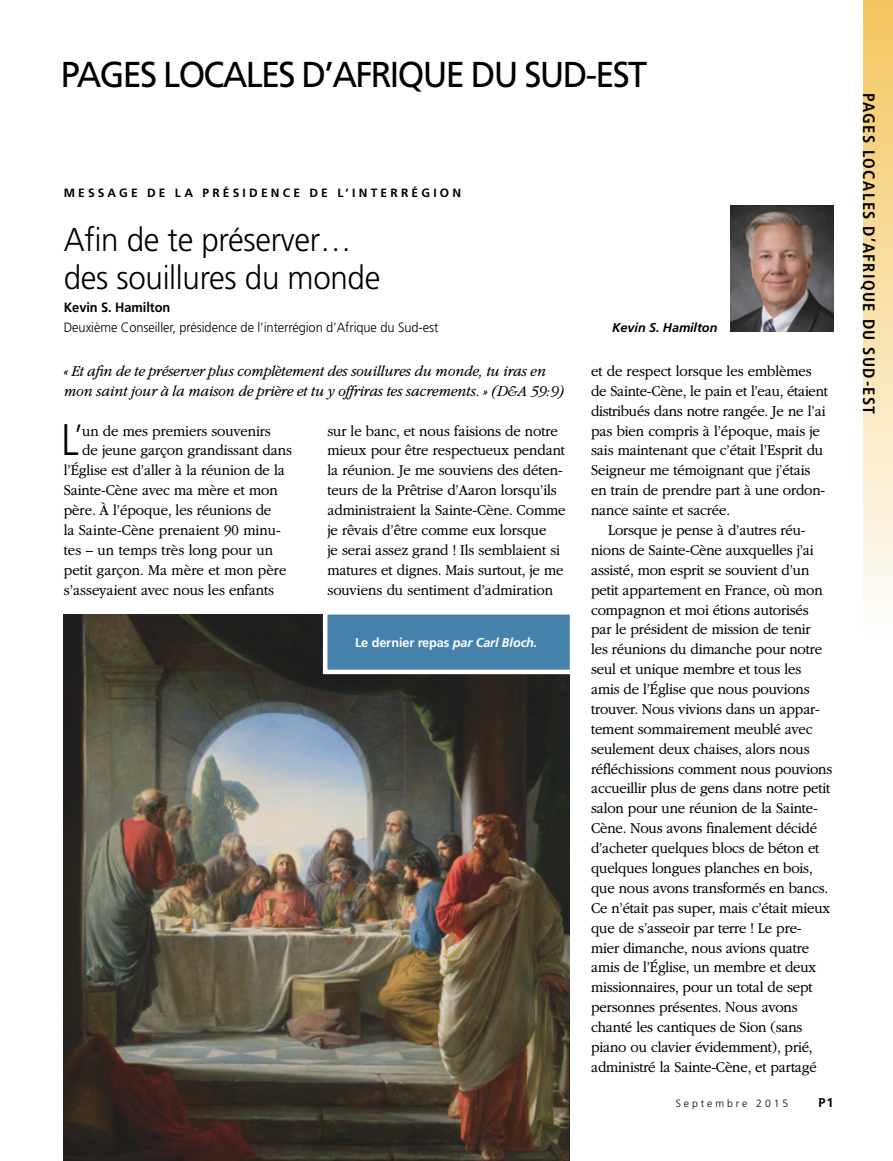
<style>
.page{position:relative;width:893px;height:1161px;background:#fff}
.page>*{position:absolute;margin:0;border:0;box-sizing:border-box;transform-origin:0 0}
.ARTCL_title_Departme{font:36px "Frutigerlds Lat";letter-spacing:-.05em;color:#000;scale:.95 1}
.ARTCL_title_NEWS{font:300 33px/37.5px "Frutigerlds Lat";letter-spacing:-.01em;color:#000;scale:.95 1}
.t1{font:700 condensed 16.5px "Frutigerlds Lat";letter-spacing:.085em;color:#000}
.ARTCL_para_NEWS{font:300 15.75px/20px "Garamondlds Lat Plus";letter-spacing:-.015em;color:#000;scale:.95 1}
.ARTCL_para_first_NEW{font:300 15.75px/20px "Garamondlds Lat Plus";letter-spacing:-.01em;color:#000;scale:.95 1}
.ARTCL_para_NEWS-2{font:italic 300 15.75px/20px "Garamondlds Lat Plus";letter-spacing:-.01em;color:#000;scale:.95 1}
.ARTCL-BY_para{font:300 13.5px "Frutigerlds Lat";letter-spacing:-.005em;color:#000;scale:.95 1}
.ARTCL-BY_para_first{font:700 13.5px "Frutigerlds Lat";letter-spacing:-.005em;color:#000;scale:.95 1}
.FIGimg_CAP_para_NEWS{font:700 12.75px "Frutigerlds Lat";letter-spacing:-.01em;color:#fff}
.FIGimg_CAP_para_NEWS-2{font:italic 700 12.75px "Frutigerlds Lat";letter-spacing:-.01em;color:#000}
.Folio_R{font:700 12.75px "Frutigerlds Lat";color:#000}
.ARTCL_seriesTitle{font:700 12px "Frutigerlds Lat";letter-spacing:.27em;color:#000}
.Folio_R-2{font:300 10.5px "Frutigerlds Lat";letter-spacing:.28em;color:#000}
.s1{font-family:"Frutigerlds Lat";font-size:44.25px}
.s2{font-family:"Frutigerlds Lat";font-size:33.75px}
.s3{font-style:italic}
</style>
<div class="page">
<div style="left:863px;top:0;width:30px;height:639px;background:linear-gradient(to bottom,#f4c660,#fefefd)"></div>
<img style="left:730px;top:205px;width:103px;height:127px">
<img style="left:64px;top:614px;width:506px;height:547px">
<div style="left:323px;top:610px;width:251px;height:64px;background:#4782ad;border:4px solid #fff"></div>
<p class="ARTCL_title_Departme" style="left:61px;top:47px;width:619px">PAGES LOCALES D’AFRIQUE DU SUD-EST</p>
<p class="ARTCL_seriesTitle" style="left:64px;top:184px;width:399px">MESSAGE DE LA PRÉSIDENCE DE L’INTERRÉGION</p>
<p class="ARTCL_title_NEWS" style="left:64px;top:221px;width:335px">Afin de te préserver… des souillures du monde</p>
<p class="ARTCL-BY_para_first" style="left:64px;top:297px;width:114px">Kevin S. Hamilton</p>
<p class="ARTCL-BY_para" style="left:64px;top:317px;width:396px">Deuxième Conseiller, présidence de l’interrégion d’Afrique du Sud-est</p>
<p class="FIGimg_CAP_para_NEWS-2" style="left:612px;top:317px;width:107px">Kevin S. Hamilton</p>
<p class="ARTCL_para_NEWS-2" style="left:64px;top:361px;width:528px">« Et afin de te préserver plus complètement des souillures du monde, tu iras en mon saint jour à la maison de prière et tu y offriras tes sacrements. » (D&amp;A 59:9)</p>
<p class="ARTCL_para_first_NEW" style="left:327px;top:420px;width:252px">sur le banc, et nous faisions de notre mieux pour être respectueux pendant la réunion. Je me souviens des déten&shy;teurs de la Prêtrise d’Aaron lorsqu’ils administraient la Sainte-Cène. Comme je rêvais d’être comme eux lorsque<br>je serai assez grand ! Ils semblaient si matures et dignes. Mais surtout, je me souviens du sentiment d’admiration</p>
<p class="ARTCL_para_first_NEW" style="left:61px;top:420px;width:222px"><span class="s1">L</span><span class="s2">’</span>un de mes premiers souvenirs</p>
<p class="ARTCL_para_first_NEW" style="left:82px;top:440px;width:222px">de jeune garçon grandissant dans</p>
<p class="ARTCL_para_first_NEW" style="left:64px;top:460px;width:234px">l’Église est d’aller à la réunion de la</p>
<p class="ARTCL_para_first_NEW" style="left:64px;top:480px;width:227px">Sainte-Cène avec ma mère et mon</p>
<p class="ARTCL_para_first_NEW" style="left:64px;top:500px;width:220px">père. À l’époque, les réunions de</p>
<p class="ARTCL_para_first_NEW" style="left:64px;top:520px;width:230px">la Sainte-Cène prenaient 90 minu-</p>
<p class="ARTCL_para_first_NEW" style="left:64px;top:540px;width:222px">tes – un temps très long pour un</p>
<p class="ARTCL_para_first_NEW" style="left:64px;top:559px;width:236px">petit garçon. Ma mère et mon père</p>
<p class="ARTCL_para_first_NEW" style="left:64px;top:579px;width:223px">s’asseyaient avec nous les enfants</p>
<p class="FIGimg_CAP_para_NEWS" style="left:355px;top:633px;width:184px">Le dernier repas <span class="s3">par Carl Bloch.</span></p>
<p class="ARTCL_para_first_NEW" style="left:591px;top:361px;width:251px">et de respect lorsque les emblèmes de Sainte-Cène, le pain et l’eau, étaient distribués dans notre rangée. Je ne l’ai pas bien compris à l’époque, mais je sais maintenant que c’était l’Esprit du Seigneur me témoignant que j’étais en train de prendre part à une ordon&shy;nance sainte et sacrée.</p>
<p class="ARTCL_para_NEWS" style="left:591px;top:520px;width:256px;text-indent:17px">Lorsque je pense à d’autres réu&shy;nions de Sainte-Cène auxquelles j’ai assisté, mon esprit se souvient d’un petit appartement en France, où mon compagnon et moi étions autorisés par le président de mission de tenir<br>les réunions du dimanche pour notre seul et unique membre et tous les amis de l’Église que nous pouvions trouver. Nous vivions dans un appar&shy;tement sommairement meublé avec seulement deux chaises, alors nous réfléchissions comment nous pouvions accueillir plus de gens dans notre petit salon pour une réunion de la Sainte-Cène. Nous avons finalement décidé d’acheter quelques blocs de béton et quelques longues planches en bois, que nous avons transformés en bancs.<br>Ce n’était pas super, mais c’était mieux que de s’asseoir par terre ! Le pre&shy;mier dimanche, nous avions quatre amis de l’Église, un membre et deux missionnaires, pour un total de sept personnes présentes. Nous avons chanté les cantiques de Sion (sans piano ou clavier évidemment), prié, administré la Sainte-Cène, et partagé</p>
<p class="Folio_R-2" style="left:676px;top:1095px;width:114px">Septembre 2015</p>
<p class="Folio_R" style="left:819px;top:1092px;width:16px">P1</p>
<p class="t1" style="left:881px;top:93px;width:323px;rotate:90deg">PAGES LOCALES D’AFRIQUE DU SUD-EST</p>
</div>
